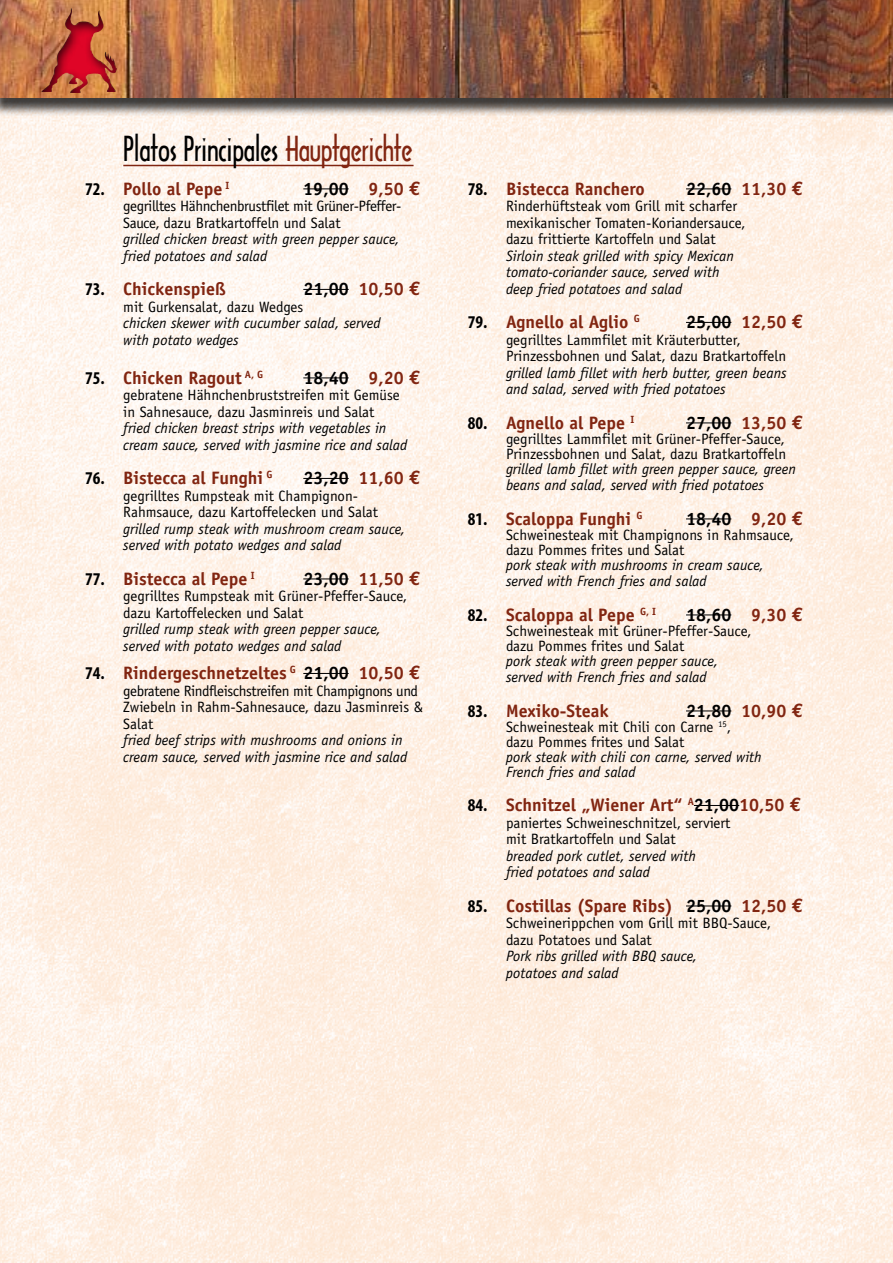
<style>
.page{position:relative;width:893px;height:1263px;background:#fff}
.page>*{position:absolute;margin:0;border:0;box-sizing:border-box;transform-origin:0 0}
.t1{font:33px "Arquitectura";letter-spacing:-.025em;color:#000}
.t2{font:700 18px "Officina Sans";color:#812511}
.t3{font:700 18px "Officina Sans";color:#000}
.t4{font:italic 15px/16.5px "Officina Sans";color:#000}
.t5{font:15px/16.5px "Officina Sans";color:#000}
.t6{font:15px/16.5px "Officina Sans";letter-spacing:-.025em;color:#000}
.s1{color:#812511}
.s2{font-family:"Myriad Pro";font-stretch:condensed;color:#000}
.s3{font-family:"Euro Mono";font-size:19.5px;color:#812511}
.s4{color:#000}
.s5{font-family:"Euro Mono";font-size:19.5px}
</style>
<div class="page">
<img style="left:0;top:117px;width:893px;height:1146px">
<div style="left:0;top:0;width:893px;height:117px;background:#000;opacity:.75"></div>
<img style="left:0;top:0;width:893px;height:98px">
<div style="left:25px;top:0;width:112px;height:95px;background:#000;opacity:.75"></div>
<hr style="left:303px;top:188px;width:46px;height:1px;background:#000">
<hr style="left:303px;top:289px;width:46px;height:1px;background:#000">
<hr style="left:303px;top:377px;width:46px;height:1px;background:#000">
<hr style="left:303px;top:478px;width:46px;height:1px;background:#000">
<hr style="left:303px;top:578px;width:46px;height:1px;background:#000">
<hr style="left:303px;top:673px;width:46px;height:1px;background:#000">
<hr style="left:686px;top:188px;width:45px;height:1px;background:#000">
<hr style="left:686px;top:322px;width:45px;height:1px;background:#000">
<hr style="left:686px;top:422px;width:45px;height:1px;background:#000">
<hr style="left:686px;top:518px;width:45px;height:1px;background:#000">
<hr style="left:686px;top:614px;width:45px;height:1px;background:#000">
<hr style="left:686px;top:710px;width:45px;height:1px;background:#000">
<hr style="left:694px;top:805px;width:45px;height:1px;background:#000">
<hr style="left:686px;top:905px;width:45px;height:1px;background:#000">
<hr style="left:123px;top:165px;width:291px;height:1px;background:#812511">
<h1 class="t1" style="left:123px;top:128px;width:291px">Platos Principales <span class="s1">Hauptgerichte</span></h1>
<p class="t2" style="left:85px;top:178px;width:146px"><span class="s2">72.</span> Pollo al Pepe <sup>I</sup></p>
<p class="t3" style="left:303px;top:178px;width:119px">19,00 <span class="s1">9,50</span> <span class="s3">E</span></p>
<p class="t6" style="left:123px;top:198px;width:280px">gegrilltes Hähnchenbrustfilet mit Grüner-Pfeffer-<br>Sauce, dazu Bratkartoffeln und Salat</p>
<p class="t4" style="left:123px;top:231px;width:278px">grilled chicken breast with green pepper sauce, fried potatoes and salad</p>
<p class="t2" style="left:85px;top:278px;width:142px"><span class="s2">73.</span> Chickenspieß</p>
<p class="t3" style="left:303px;top:278px;width:119px">21,00 <span class="s1">10,50</span> <span class="s3">E</span></p>
<p class="t5" style="left:123px;top:299px;width:182px">mit Gurkensalat, dazu Wedges</p>
<p class="t4" style="left:123px;top:315px;width:259px">chicken skewer with cucumber salad, served with potato wedges</p>
<p class="t2" style="left:85px;top:367px;width:180px"><span class="s2">75.</span> Chicken Ragout <sup>A,</sup> <sup>G</sup></p>
<p class="t3" style="left:303px;top:367px;width:119px">18,40 <span class="s1">9,20</span> <span class="s3">E</span></p>
<p class="t5" style="left:123px;top:387px;width:278px">gebratene Hähnchenbruststreifen mit Gemüse in Sahnesauce, dazu Jasminreis und Salat</p>
<p class="t4" style="left:123px;top:420px;width:285px">fried chicken breast strips with vegetables in cream sauce, served with jasmine rice and salad</p>
<p class="t2" style="left:85px;top:467px;width:189px"><span class="s2">76.</span> Bistecca al Funghi <sup>G</sup></p>
<p class="t3" style="left:303px;top:467px;width:119px">23,20 <span class="s1">11,60</span> <span class="s3">E</span></p>
<p class="t5" style="left:123px;top:488px;width:256px">gegrilltes Rumpsteak mit Champignon-<br>Rahmsauce, dazu Kartoffelecken und Salat</p>
<p class="t4" style="left:123px;top:521px;width:284px">grilled rump steak with mushroom cream sauce, served with potato wedges and salad</p>
<p class="t2" style="left:85px;top:568px;width:171px"><span class="s2">77.</span> Bistecca al Pepe <sup>I</sup></p>
<p class="t3" style="left:303px;top:568px;width:119px">23,00 <span class="s1">11,50</span> <span class="s3">E</span></p>
<p class="t5" style="left:123px;top:588px;width:285px">gegrilltes Rumpsteak mit Grüner-Pfeffer-Sauce, dazu Kartoffelecken und Salat</p>
<p class="t4" style="left:123px;top:621px;width:259px">grilled rump steak with green pepper sauce, served with potato wedges and salad</p>
<p class="t2" style="left:85px;top:662px;width:337px"><span class="s2">74.</span> Rindergeschnetzeltes <sup>G</sup> <span class="s4">21,00</span> 10,50 <span class="s5">E</span></p>
<p class="t6" style="left:123px;top:683px;width:301px">gebratene Rindfleischstreifen mit Champignons und<br>Zwiebeln in Rahm-Sahnesauce, dazu Jasminreis &amp;<br>Salat</p>
<p class="t4" style="left:123px;top:732px;width:285px">fried beef strips with mushrooms and onions in cream sauce, served with jasmine rice and salad</p>
<p class="t2" style="left:468px;top:178px;width:178px"><span class="s2">78.</span> Bistecca Ranchero</p>
<p class="t3" style="left:686px;top:178px;width:119px">22,60 <span class="s1">11,30</span> <span class="s3">E</span></p>
<p class="t5" style="left:506px;top:198px;width:241px">Rinderhüftsteak vom Grill mit scharfer mexikanischer Tomaten-Koriandersauce, dazu frittierte Kartoffeln und Salat</p>
<p class="t4" style="left:506px;top:248px;width:229px">Sirloin steak grilled with spicy Mexican tomato-coriander sauce, served with deep fried potatoes and salad</p>
<p class="t2" style="left:468px;top:311px;width:173px"><span class="s2">79.</span> Agnello al Aglio <sup>G</sup></p>
<p class="t3" style="left:686px;top:311px;width:119px">25,00 <span class="s1">12,50</span> <span class="s3">E</span></p>
<p class="t5" style="left:506px;top:332px;width:282px">gegrilltes Lammfilet mit Kräuterbutter,<br>Prinzessbohnen und Salat, dazu Bratkartoffeln</p>
<p class="t4" style="left:506px;top:365px;width:282px">grilled lamb fillet with herb butter, green beans and salad, served with fried potatoes</p>
<p class="t2" style="left:468px;top:412px;width:168px"><span class="s2">80.</span> Agnello al Pepe <sup>I</sup></p>
<p class="t3" style="left:686px;top:412px;width:119px">27,00 <span class="s1">13,50</span> <span class="s3">E</span></p>
<p class="t5" style="left:506px;top:431px;width:282px;line-height:15px">gegrilltes Lammfilet mit Grüner-Pfeffer-Sauce,<br>Prinzessbohnen und Salat, dazu Bratkartoffeln</p>
<p class="t4" style="left:506px;top:461px;width:291px">grilled lamb fillet with green pepper sauce, green beans and salad, served with fried potatoes</p>
<p class="t2" style="left:468px;top:508px;width:176px"><span class="s2">81.</span> Scaloppa Funghi <sup>G</sup></p>
<p class="t3" style="left:686px;top:508px;width:119px">18,40 <span class="s1">9,20</span> <span class="s3">E</span></p>
<p class="t5" style="left:506px;top:527px;width:289px;line-height:15px">Schweinesteak mit Champignons in Rahmsauce, dazu Pommes frites und Salat</p>
<p class="t4" style="left:506px;top:557px;width:259px">pork steak with mushrooms in cream sauce, served with French fries and salad</p>
<p class="t2" style="left:468px;top:604px;width:190px"><span class="s2">82.</span> Scaloppa al Pepe <sup>G,</sup> <sup>I</sup></p>
<p class="t3" style="left:686px;top:604px;width:119px">18,60 <span class="s1">9,30</span> <span class="s3">E</span></p>
<p class="t5" style="left:506px;top:623px;width:247px;line-height:15px">Schweinesteak mit Grüner-Pfeffer-Sauce, dazu Pommes frites und Salat</p>
<p class="t4" style="left:506px;top:653px;width:214px">pork steak with green pepper sauce, served with French fries and salad</p>
<p class="t2" style="left:468px;top:700px;width:142px"><span class="s2">83.</span> Mexiko-Steak</p>
<p class="t3" style="left:686px;top:700px;width:119px">21,80 <span class="s1">10,90</span> <span class="s3">E</span></p>
<p class="t5" style="left:506px;top:719px;width:227px;line-height:15px">Schweinesteak mit Chili con Carne <sup>15</sup>, dazu Pommes frites und Salat</p>
<p class="t4" style="left:506px;top:749px;width:257px;line-height:15px">pork steak with chili con carne, served with<br>French fries and salad</p>
<p class="t2" style="left:468px;top:794px;width:335px"><span class="s2">84.</span> Schnitzel „Wiener Art“ <sup>A</sup><span class="s4">21,00</span>10,50 <span class="s5">E</span></p>
<p class="t5" style="left:506px;top:815px;width:226px">paniertes Schweineschnitzel, serviert mit Bratkartoffeln und Salat</p>
<p class="t4" style="left:506px;top:848px;width:191px">breaded pork cutlet, served with fried potatoes and salad</p>
<p class="t2" style="left:468px;top:895px;width:337px"><span class="s2">85.</span> Costillas (Spare Ribs) <span class="s4">25,00</span> 12,50 <span class="s5">E</span></p>
<p class="t5" style="left:506px;top:915px;width:267px">Schweinerippchen vom Grill mit BBQ-Sauce, dazu Potatoes und Salat</p>
<p class="t4" style="left:506px;top:948px;width:193px">Pork ribs grilled with BBQ sauce, potatoes and salad</p>
</div>
